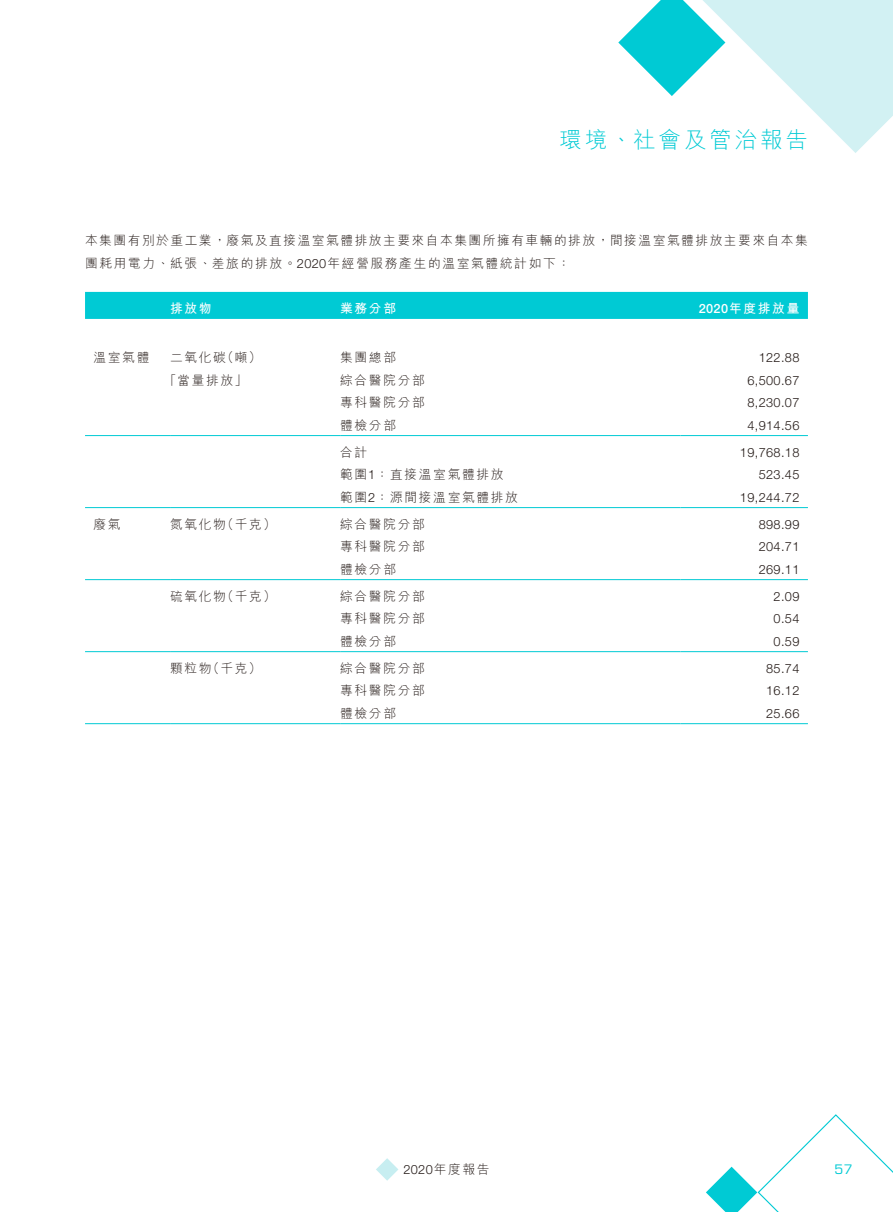
<style>
.page{position:relative;width:893px;height:1212px;background:#fff}
.page>*{position:absolute;margin:0;border:0;box-sizing:border-box;transform-origin:0 0}
.t1{font:300 22.5px "M Hei HK";letter-spacing:.13em;color:#00cad4}
.t2{font:300 12.75px/22.5px "M Hei HK";letter-spacing:.13em;color:#231916}
.t3{font:300 12.75px "Helvetica Neue LT Std";letter-spacing:.03em;color:#231916}
.t4{font:700 12.75px "M Hei HK";letter-spacing:.13em;color:#fff}
.t5{font:12.75px "Eurostile LT Std";color:#00cad4}
.s1{font-family:"Helvetica Neue LT Std"}
.s2{font-family:"Helvetica Neue LT Std";font-weight:500}
.s3{font-family:"M Hei HK"}
</style>
<div class="page">
<svg style="left:725px;top:0;width:168px;height:153px;fill:#d2f1f3"></svg>
<svg style="left:618px;top:0;width:107px;height:96px"></svg>
<svg style="left:706px;top:1114px;width:187px;height:98px"></svg>
<svg style="left:376px;top:1158px;width:22px;height:23px"></svg>
<div style="left:85px;top:292px;width:723px;height:27px;background:#00cad4"></div>
<hr style="left:85px;top:435px;width:85px;height:1px;background:#00cad4">
<hr style="left:170px;top:435px;width:170px;height:1px;background:#00cad4">
<hr style="left:340px;top:435px;width:340px;height:1px;background:#00cad4">
<hr style="left:680px;top:435px;width:128px;height:1px;background:#00cad4">
<hr style="left:85px;top:507px;width:85px;height:1px;background:#00cad4">
<hr style="left:170px;top:507px;width:170px;height:1px;background:#00cad4">
<hr style="left:340px;top:507px;width:340px;height:1px;background:#00cad4">
<hr style="left:680px;top:507px;width:128px;height:1px;background:#00cad4">
<hr style="left:85px;top:579px;width:85px;height:1px;background:#00cad4">
<hr style="left:170px;top:579px;width:170px;height:1px;background:#00cad4">
<hr style="left:340px;top:579px;width:340px;height:1px;background:#00cad4">
<hr style="left:680px;top:579px;width:128px;height:1px;background:#00cad4">
<hr style="left:85px;top:651px;width:85px;height:1px;background:#00cad4">
<hr style="left:170px;top:651px;width:170px;height:1px;background:#00cad4">
<hr style="left:340px;top:651px;width:340px;height:1px;background:#00cad4">
<hr style="left:680px;top:651px;width:128px;height:1px;background:#00cad4">
<hr style="left:85px;top:723px;width:85px;height:1px;background:#00cad4">
<hr style="left:170px;top:723px;width:170px;height:1px;background:#00cad4">
<hr style="left:340px;top:723px;width:340px;height:1px;background:#00cad4">
<hr style="left:680px;top:723px;width:128px;height:1px;background:#00cad4">
<h1 class="t1" style="left:559px;top:128px;width:250px">環境、社會及管治報告</h1>
<p class="t2" style="left:85px;top:229px;width:724px">本集團有別於重工業，廢氣及直接溫室氣體排放主要來自本集團所擁有車輛的排放，間接溫室氣體排放主要來自本集團耗用電力、紙張、差旅的排放。<span class="s1">2020</span>年經營服務產生的溫室氣體統計如下：</p>
<p class="t4" style="left:170px;top:299px;width:43px">排放物</p>
<p class="t4" style="left:340px;top:299px;width:57px">業務分部</p>
<p class="t4" style="left:699px;top:299px;width:102px"><span class="s2">2020</span>年度排放量</p>
<p class="t2" style="left:94px;top:346px;width:57px">溫室氣體</p>
<p class="t2" style="left:170px;top:346px;width:93px">二氧化碳（噸）</p>
<p class="t2" style="left:340px;top:346px;width:57px">集團總部</p>
<p class="t3" style="left:759px;top:350px;width:42px">122.88</p>
<p class="t2" style="left:164px;top:369px;width:85px">「當量排放」</p>
<p class="t2" style="left:340px;top:369px;width:86px">綜合醫院分部</p>
<p class="t3" style="left:747px;top:372px;width:54px">6,500.67</p>
<p class="t2" style="left:340px;top:391px;width:86px">專科醫院分部</p>
<p class="t3" style="left:747px;top:395px;width:54px">8,230.07</p>
<p class="t2" style="left:340px;top:414px;width:57px">體檢分部</p>
<p class="t3" style="left:747px;top:417px;width:54px">4,914.56</p>
<p class="t2" style="left:340px;top:441px;width:29px">合計</p>
<p class="t3" style="left:740px;top:444px;width:61px">19,768.18</p>
<p class="t2" style="left:340px;top:463px;width:165px">範圍<span class="s1">1</span>：直接溫室氣體排放</p>
<p class="t3" style="left:759px;top:467px;width:42px">523.45</p>
<p class="t2" style="left:340px;top:486px;width:179px">範圍<span class="s1">2</span>：源間接溫室氣體排放</p>
<p class="t3" style="left:740px;top:489px;width:61px">19,244.72</p>
<p class="t2" style="left:94px;top:513px;width:29px">廢氣</p>
<p class="t2" style="left:170px;top:513px;width:107px">氮氧化物（千克）</p>
<p class="t2" style="left:340px;top:513px;width:86px">綜合醫院分部</p>
<p class="t3" style="left:759px;top:516px;width:42px">898.99</p>
<p class="t2" style="left:340px;top:535px;width:86px">專科醫院分部</p>
<p class="t3" style="left:759px;top:539px;width:42px">204.71</p>
<p class="t2" style="left:340px;top:558px;width:57px">體檢分部</p>
<p class="t3" style="left:759px;top:561px;width:42px">269.11</p>
<p class="t2" style="left:170px;top:585px;width:107px">硫氧化物（千克）</p>
<p class="t2" style="left:340px;top:585px;width:86px">綜合醫院分部</p>
<p class="t3" style="left:773px;top:588px;width:27px">2.09</p>
<p class="t2" style="left:340px;top:607px;width:86px">專科醫院分部</p>
<p class="t3" style="left:773px;top:611px;width:27px">0.54</p>
<p class="t2" style="left:340px;top:630px;width:57px">體檢分部</p>
<p class="t3" style="left:773px;top:633px;width:27px">0.59</p>
<p class="t2" style="left:170px;top:657px;width:93px">顆粒物（千克）</p>
<p class="t2" style="left:340px;top:657px;width:86px">綜合醫院分部</p>
<p class="t3" style="left:766px;top:660px;width:35px">85.74</p>
<p class="t2" style="left:340px;top:679px;width:86px">專科醫院分部</p>
<p class="t3" style="left:766px;top:683px;width:35px">16.12</p>
<p class="t2" style="left:340px;top:702px;width:57px">體檢分部</p>
<p class="t3" style="left:766px;top:705px;width:35px">25.66</p>
<p class="t3" style="left:403px;top:1162px;width:88px">2020<span class="s3">年度報告</span></p>
<p class="t5" style="left:835px;top:1161px;width:20px">57</p>
</div>
